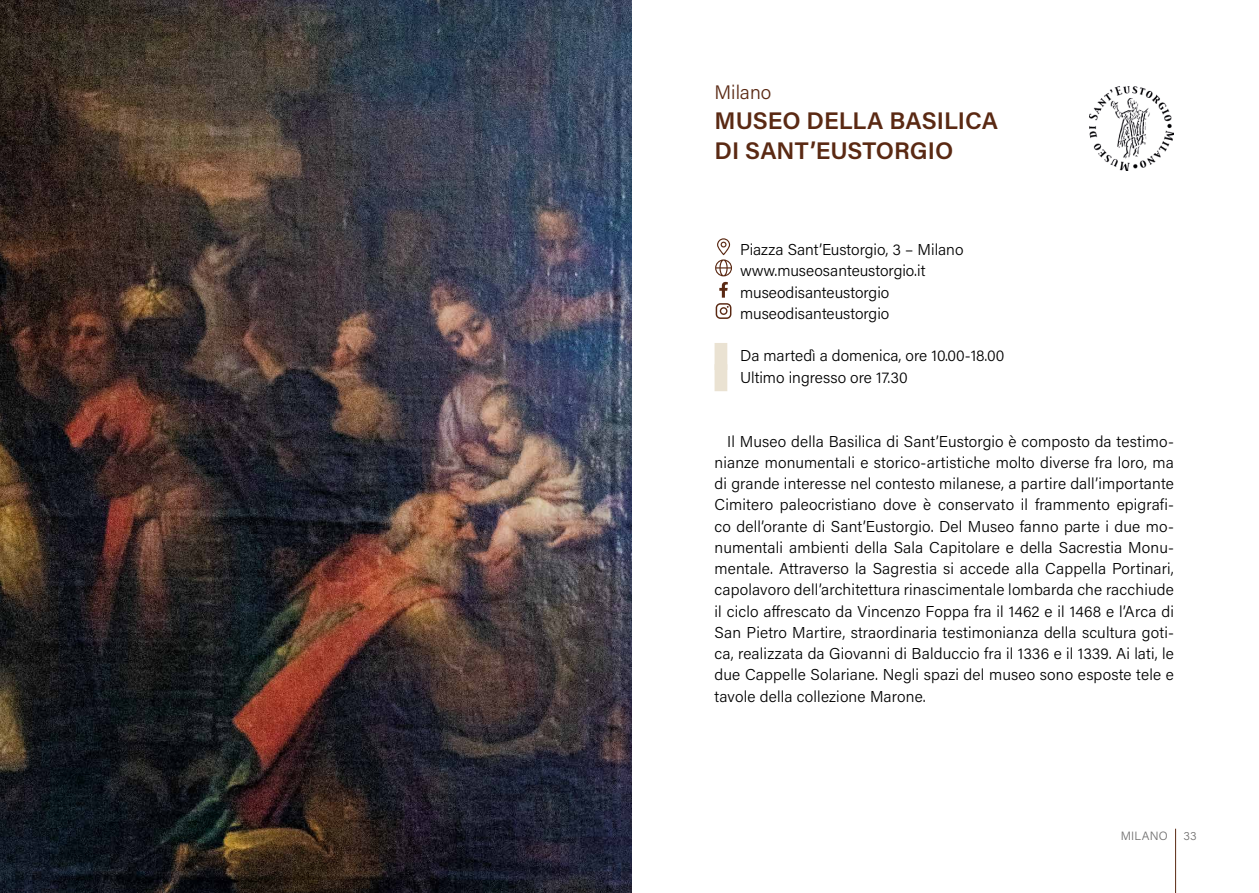
<style>
.page{position:relative;width:1259px;height:893px;background:#fff}
.page>*{position:absolute;margin:0;border:0;box-sizing:border-box;transform-origin:0 0}
.t1{font:600 24px/30px "Acumin Pro";color:#5a2913}
.t2{font:300 19.5px "Acumin Pro";color:#5a2913}
.t3{font:300 15.75px/21.3px "Acumin Pro";color:#000}
.t4{font:300 12px "Acumin Pro";letter-spacing:.015em;color:#706f6f}
</style>
<div class="page">
<hr style="left:1175px;top:829px;width:1px;height:64px;background:#5a2913">
<div style="left:714px;top:343px;width:13px;height:27px;background:#eae2d2"></div>
<div style="left:714px;top:364px;width:13px;height:27px;background:#eae2d2"></div>
<svg style="left:715px;top:238px;width:17px;height:38px"></svg>
<svg style="left:715px;top:282px;width:16px;height:37px"></svg>
<img style="left:0;top:0;width:631px;height:893px">
<img style="left:1090px;top:87px;width:84px;height:84px">
<p class="t2" style="left:714px;top:79px;width:58px">Milano</p>
<h1 class="t1" style="left:714px;top:105px;width:285px">MUSEO DELLA BASILICA<br>DI SANT’EUSTORGIO</h1>
<p class="t3" style="left:740px;top:238px;width:225px">Piazza Sant’Eustorgio, 3 – Milano www.museosanteustorgio.it museodisanteustorgio museodisanteustorgio</p>
<p class="t3" style="left:740px;top:345px;width:266px">Da martedì a domenica, ore 10.00-18.00<br>Ultimo ingresso ore 17.30</p>
<p class="t3" style="left:714px;top:430px;width:461px;text-align:justify;text-indent:13px">Il Museo della Basilica di Sant’Eustorgio è composto da testimo&shy;nianze monumentali e storico-artistiche molto diverse fra loro, ma di grande interesse nel contesto milanese, a partire dall’importante Cimitero paleocristiano dove è conservato il frammento epigrafi&shy;co dell’orante di Sant’Eustorgio. Del Museo fanno parte i due mo&shy;numentali ambienti della Sala Capitolare e della Sacrestia Monu&shy;mentale. Attraverso la Sagrestia si accede alla Cappella Portinari, capolavoro dell’architettura rinascimentale lombarda che racchiude il ciclo affrescato da Vincenzo Foppa fra il 1462 e il 1468 e l’Arca di San Pietro Martire, straordinaria testimonianza della scultura goti&shy;ca, realizzata da Giovanni di Balduccio fra il 1336 e il 1339. Ai lati, le due Cappelle Solariane. Negli spazi del museo sono esposte tele e tavole della collezione Marone.</p>
<p class="t4" style="left:1120px;top:827px;width:48px">MILANO</p>
<p class="t4" style="left:1183px;top:827px;width:15px">33</p>
</div>
